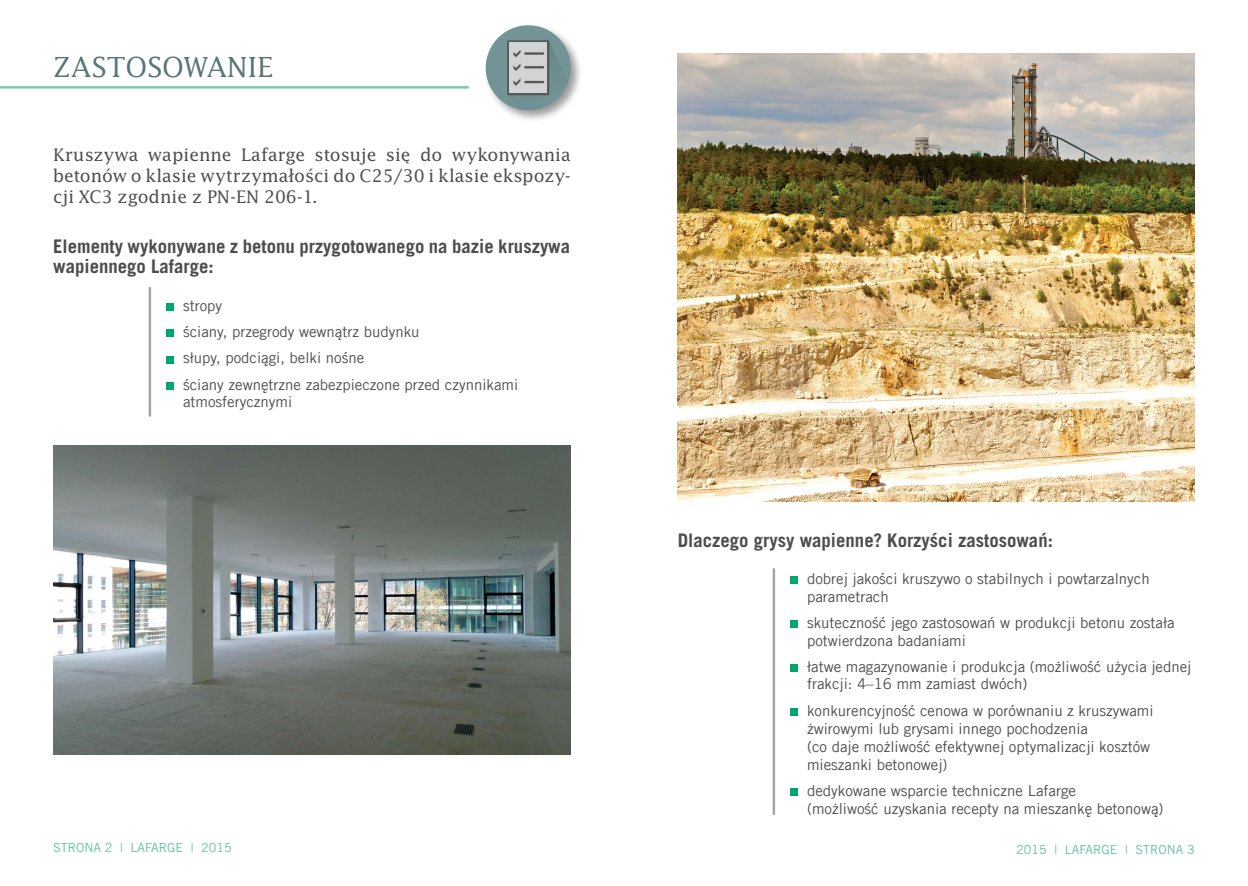
<style>
.page{position:relative;width:1248px;height:886px;background:#fff}
.page>*{position:absolute;margin:0;border:0;box-sizing:border-box;transform-origin:0 0}
.t1{font:30px "Lucida Rom";color:#587578}
.t2{font:18.75px/21.2px "Lucida Rom";color:#4d4d4f;text-align:justify}
.t3{font:700 18.75px/20px "Trade Gothic LT Com";color:#4d4d4f}
.t4{font:15px/18px "Trade Gothic LT Com";color:#4d4d4f}
.t5{font:12.5px "Trade Gothic LT Std";color:#63c2a0}
</style>
<div class="page">
<img style="left:677px;top:53px;width:517px;height:448px">
<hr style="left:0;top:86px;width:468px;height:3px;background:#7fcbae">
<hr style="left:149px;top:288px;width:2px;height:128px;background:#a2a4a7">
<hr style="left:772px;top:569px;width:3px;height:245px;background:#a2a4a7">
<img style="left:53px;top:445px;width:517px;height:309px">
<div style="left:166px;top:303px;width:8px;height:8px;background:#00a76d"></div>
<div style="left:166px;top:329px;width:8px;height:8px;background:#00a76d"></div>
<div style="left:166px;top:356px;width:8px;height:7px;background:#00a76d"></div>
<div style="left:166px;top:382px;width:8px;height:8px;background:#00a76d"></div>
<div style="left:790px;top:576px;width:7px;height:8px;background:#00a76d"></div>
<div style="left:790px;top:620px;width:7px;height:8px;background:#00a76d"></div>
<div style="left:790px;top:664px;width:7px;height:8px;background:#00a76d"></div>
<div style="left:790px;top:708px;width:7px;height:7px;background:#00a76d"></div>
<div style="left:790px;top:788px;width:7px;height:8px;background:#00a76d"></div>
<div style="left:483px;top:23px;width:100px;height:100px;background:#000;opacity:.4"></div>
<div style="left:485px;top:25px;width:85px;height:85px;background:#739497;border-radius:50%"></div>
<div style="left:507px;top:40px;width:42px;height:55px;background:#58595b"></div>
<svg style="left:507px;top:42px;width:61px;height:67px"></svg>
<h1 class="t1" style="left:53px;top:51px;width:221px">ZASTOSOWANIE</h1>
<p class="t2" style="left:53px;top:144px;width:519px">Kruszywa wapienne Lafarge stosuje się do wykonywania betonów o klasie wytrzymałości do C25/30 i klasie ekspozy&shy;cji XC3 zgodnie z PN-EN 206-1.</p>
<p class="t3" style="left:53px;top:236px;width:518px">Elementy wykonywane z betonu przygotowanego na bazie kruszywa wapiennego Lafarge:</p>
<p class="t4" style="left:183px;top:292px;width:336px;line-height:26.2px">stropy<br>ściany, przegrody wewnątrz budynku<br>słupy, podciągi, belki nośne<br>ściany zewnętrzne zabezpieczone przed czynnikami</p>
<p class="t4" style="left:183px;top:393px;width:111px">atmosferycznymi</p>
<p class="t3" style="left:677px;top:530px;width:376px">Dlaczego grysy wapienne? Korzyści zastosowań:</p>
<p class="t4" style="left:807px;top:570px;width:344px;line-height:17.5px">dobrej jakości kruszywo o stabilnych i powtarzalnych parametrach</p>
<p class="t4" style="left:807px;top:614px;width:369px;line-height:17.5px">skuteczność jego zastosowań w produkcji betonu została potwierdzona badaniami</p>
<p class="t4" style="left:807px;top:657px;width:386px;line-height:17.5px">łatwe magazynowanie i produkcja (możliwość użycia jednej frakcji: 4–16 mm zamiast dwóch)</p>
<p class="t4" style="left:807px;top:701px;width:348px">konkurencyjność cenowa w porównaniu z kruszywami żwirowymi lub grysami innego pochodzenia<br>(co daje możliwość efektywnej optymalizacji kosztów mieszanki betonowej)</p>
<p class="t4" style="left:807px;top:781px;width:358px">dedykowane wsparcie techniczne Lafarge<br>(możliwość uzyskania recepty na mieszankę betonową)</p>
<p class="t5" style="left:53px;top:840px;width:180px">STRONA 2 | LAFARGE | 2015</p>
<p class="t5" style="left:1016px;top:842px;width:180px">2015 | LAFARGE | STRONA 3</p>
</div>
